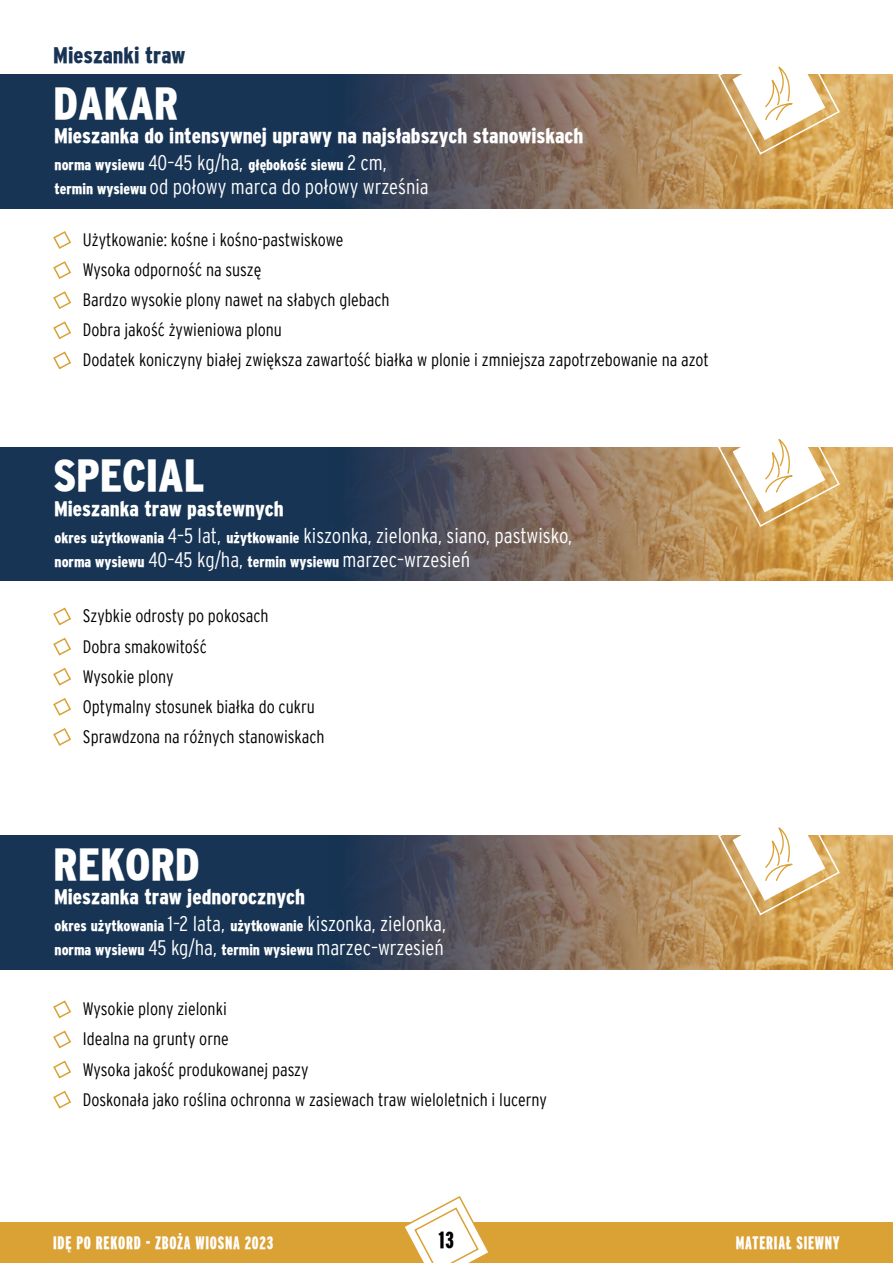
<style>
.page{position:relative;width:893px;height:1263px;background:#fff}
.page>*{position:absolute;margin:0;border:0;box-sizing:border-box;transform-origin:0 0}
.t1{font:900 condensed 45px "Interstate";letter-spacing:-.005em;color:#fff}
.t2{font:900 extra-condensed 23.4px "Interstate";color:#000}
.t3{font:900 condensed 22.5px "Interstate";color:#183354}
.t4{font:300 condensed 21px/24px "Interstate";color:#fff}
.t5{font:900 condensed 21px "Interstate";color:#fff}
.t6{font:300 condensed 18px/30.2px "Interstate";color:#000}
.t7{font:900 extra-condensed 18px "Interstate";letter-spacing:.04em;color:#fff}
.t8{font:900 condensed 15px/24px "Interstate";color:#fff}
.s1{font-weight:300;font-size:21px}
.s2{font-weight:900;font-size:15px}
</style>
<div class="page">
<div style="left:0;top:75px;width:893px;height:133px;background:#173454"></div>
<img style="left:353px;top:75px;width:539px;height:133px">
<svg style="left:717px;top:66px;width:124px;height:90px;background:#e6cca2"></svg>
<svg style="left:53px;top:231px;width:18px;height:18px"></svg>
<svg style="left:53px;top:261px;width:18px;height:18px"></svg>
<svg style="left:53px;top:291px;width:18px;height:18px"></svg>
<svg style="left:53px;top:321px;width:18px;height:19px"></svg>
<svg style="left:53px;top:351px;width:18px;height:19px"></svg>
<div style="left:0;top:447px;width:893px;height:134px;background:#173454"></div>
<img style="left:353px;top:447px;width:540px;height:134px">
<svg style="left:717px;top:439px;width:124px;height:89px;background:#e6cca3"></svg>
<svg style="left:53px;top:607px;width:18px;height:19px"></svg>
<svg style="left:53px;top:637px;width:18px;height:19px"></svg>
<svg style="left:53px;top:667px;width:18px;height:19px"></svg>
<svg style="left:53px;top:698px;width:18px;height:18px"></svg>
<svg style="left:53px;top:728px;width:18px;height:18px"></svg>
<div style="left:0;top:835px;width:893px;height:134px;background:#173454"></div>
<img style="left:353px;top:835px;width:540px;height:134px">
<svg style="left:717px;top:827px;width:124px;height:89px;background:#e6cda3"></svg>
<svg style="left:53px;top:1000px;width:18px;height:19px"></svg>
<svg style="left:53px;top:1030px;width:18px;height:19px"></svg>
<svg style="left:53px;top:1060px;width:18px;height:19px"></svg>
<svg style="left:53px;top:1090px;width:18px;height:19px"></svg>
<svg style="left:892px;top:75px;width:1px;height:133px"></svg>
<div style="left:0;top:1222px;width:893px;height:41px;background:#daa135"></div>
<svg style="left:405px;top:1196px;width:83px;height:67px"></svg>
<p class="t3" style="left:53px;top:42px;width:134px">Mieszanki traw</p>
<h1 class="t1" style="left:53px;top:77px;width:127px">DAKAR</h1>
<p class="t5" style="left:54px;top:124px;width:531px">Mieszanka do intensywnej uprawy na najsłabszych stanowiskach</p>
<p class="t8" style="left:55px;top:153px;width:334px">norma wysiewu <span class="s1">40–45 kg/ha,</span> głębokość siewu <span class="s1">2 cm,</span></p>
<p class="t4" style="left:55px;top:175px;width:376px"><span class="s2">termin wysiewu</span> od połowy marca do połowy września</p>
<p class="t6" style="left:83px;top:224px;width:627px">Użytkowanie: kośne i kośno-pastwiskowe<br>Wysoka odporność na suszę<br>Bardzo wysokie plony nawet na słabych glebach<br>Dobra jakość żywieniowa plonu<br>Dodatek koniczyny białej zwiększa zawartość białka w plonie i zmniejsza zapotrzebowanie na azot</p>
<h1 class="t1" style="left:53px;top:449px;width:153px">SPECIAL</h1>
<p class="t5" style="left:54px;top:496px;width:231px">Mieszanka traw pastewnych</p>
<p class="t4" style="left:55px;top:523px;width:519px"><span class="s2">okres użytkowania</span> 4–5 lat, <span class="s2">użytkowanie</span> kiszonka, zielonka, siano, pastwisko, <span class="s2">norma wysiewu</span> 40–45 kg/ha, <span class="s2">termin wysiewu</span> marzec–wrzesień</p>
<p class="t6" style="left:83px;top:601px;width:243px">Szybkie odrosty po pokosach<br>Dobra smakowitość<br>Wysokie plony<br>Optymalny stosunek białka do cukru<br>Sprawdzona na różnych stanowiskach</p>
<h1 class="t1" style="left:53px;top:838px;width:148px">REKORD</h1>
<p class="t5" style="left:54px;top:885px;width:253px">Mieszanka traw jednorocznych</p>
<p class="t8" style="left:55px;top:913px;width:393px">okres użytkowania <span class="s1">1–2 lata,</span> użytkowanie <span class="s1">kiszonka, zielonka, </span>norma wysiewu <span class="s1">45 kg/ha,</span> termin wysiewu <span class="s1">marzec–wrzesień</span></p>
<p class="t6" style="left:83px;top:994px;width:465px">Wysokie plony zielonki<br>Idealna na grunty orne<br>Wysoka jakość produkowanej paszy<br>Doskonała jako roślina ochronna w zasiewach traw wieloletnich i lucerny</p>
<p class="t7" style="left:53px;top:1233px;width:222px">IDĘ PO REKORD - ZBOŻA WIOSNA 2023</p>
<p class="t2" style="left:439px;top:1226px;width:17px">13</p>
<p class="t7" style="left:736px;top:1233px;width:8px">MATERIAŁ</p>
<p class="t7" style="left:796px;top:1233px;width:16px">SIEWNY</p>
</div>
